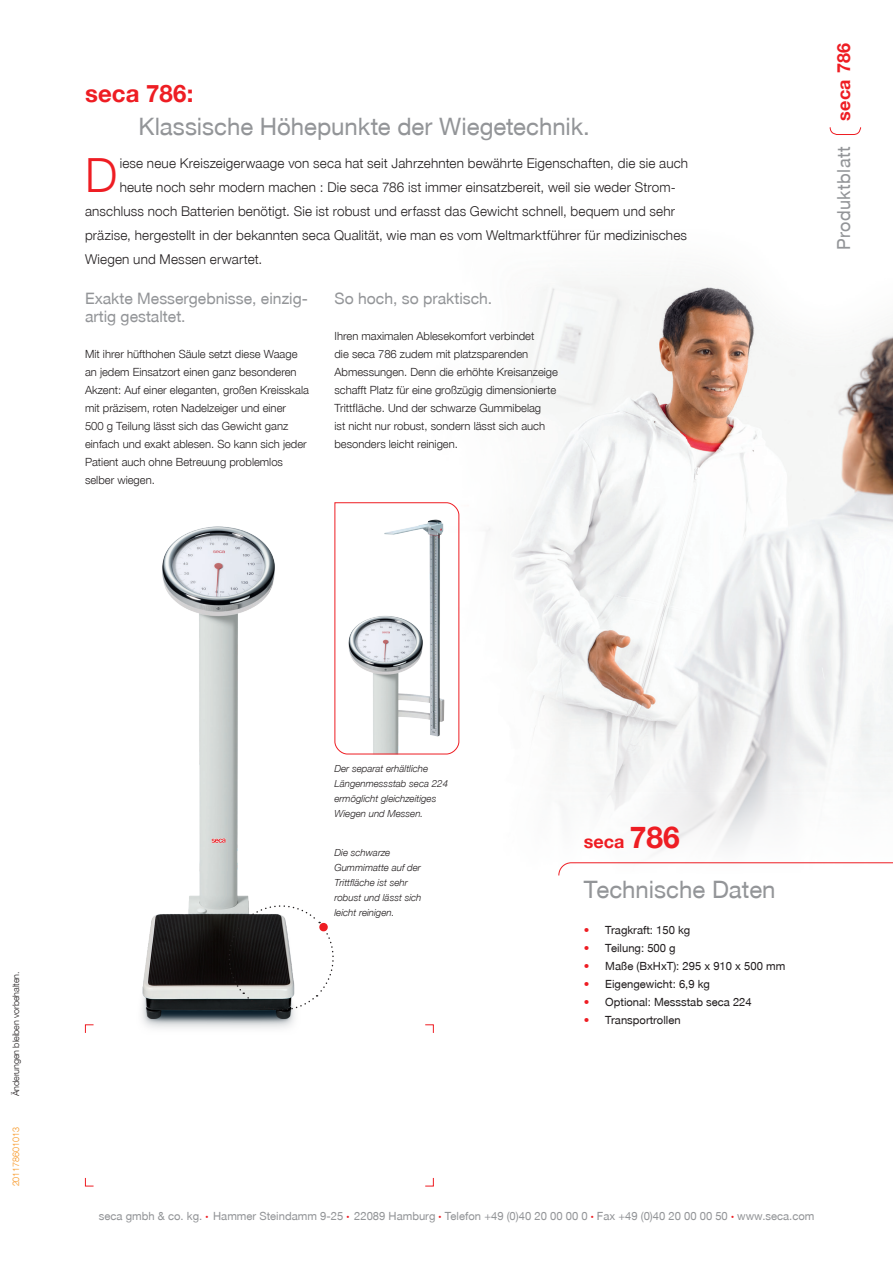
<style>
.page{position:relative;width:893px;height:1263px;background:#fff}
.page>*{position:absolute;margin:0;border:0;box-sizing:border-box;transform-origin:0 0}
.t1{font:300 47.1px "secaglobal";color:#ee1d23}
.t2{font:24px "secaglobal";color:#939598}
.t3{font:700 24px "secaglobal";letter-spacing:.005em;color:#ee1d23}
.t4{font:700 18px "secaglobal";letter-spacing:.025em;color:#ee1d23}
.t5{font:18px "secaglobal";letter-spacing:.025em;color:#939598}
.t6{font:15.75px/18px "secaglobal";color:#939598}
.t7{font:300 13.5px "secaglobal";letter-spacing:.01em;color:#231f20}
.t8{font:300 11.25px/18px "secaglobal";color:#231f20}
.t9{font:11.25px "secaglobal";color:#231f20}
.t10{font:11.25px "secaglobal";color:#939598}
.t11{font:italic 300 9.75px/15px "secaglobal";color:#231f20}
.t12{font:300 9px "secaglobal";letter-spacing:-.01em;color:#231f20}
.t13{font:300 9px "secaglobal";letter-spacing:-.01em;color:#f7931d}
.s1{font-size:30px}
.s2{color:#ee1d23}
.s3{font-size:6px;color:#ee1d23}
</style>
<div class="page">
<img style="left:486px;top:281px;width:407px;height:571px">
<svg style="left:829px;top:127px;width:32px;height:8px"></svg>
<svg style="left:558px;top:862px;width:335px;height:14px"></svg>
<svg style="left:85px;top:1024px;width:9px;height:9px"></svg>
<svg style="left:85px;top:1178px;width:9px;height:9px"></svg>
<svg style="left:425px;top:1178px;width:9px;height:9px"></svg>
<svg style="left:425px;top:1024px;width:9px;height:9px"></svg>
<img style="left:142px;top:526px;width:153px;height:503px">
<svg style="left:224px;top:901px;width:110px;height:114px"></svg>
<svg style="left:334px;top:502px;width:126px;height:253px"></svg>
<h2 class="t3" style="left:85px;top:80px;width:110px">seca 786:</h2>
<h2 class="t2" style="left:139px;top:113px;width:453px">Klassische Höhepunkte der Wiegetechnik.</h2>
<h1 class="t1" style="left:85px;top:148px;width:34px">D</h1>
<p class="t7" style="left:120px;top:155px;width:570px">iese neue Kreiszeigerwaage von seca hat seit Jahrzehnten bewährte Eigenschaften, die sie auch</p>
<p class="t7" style="left:120px;top:179px;width:557px">heute noch sehr modern machen : Die seca 786 ist immer einsatzbereit, weil sie weder Strom-</p>
<p class="t7" style="left:85px;top:203px;width:592px">anschluss noch Batterien benötigt. Sie ist robust und erfasst das Gewicht schnell, bequem und sehr</p>
<p class="t7" style="left:85px;top:227px;width:604px">präzise, hergestellt in der bekannten seca Qualität, wie man es vom Weltmarktführer für medizinisches</p>
<p class="t7" style="left:85px;top:251px;width:179px">Wiegen und Messen erwartet.</p>
<h3 class="t6" style="left:85px;top:290px;width:224px">Exakte Messergebnisse, einzig&shy;artig gestaltet.</h3>
<p class="t8" style="left:85px;top:345px;width:225px">Mit ihrer hüfthohen Säule setzt diese Waage an jedem Einsatzort einen ganz besonderen Akzent: Auf einer eleganten, großen Kreisskala mit präzisem, roten Nadelzeiger und einer<br>500 g Teilung lässt sich das Gewicht ganz einfach und exakt ablesen. So kann sich jeder Patient auch ohne Betreuung problemlos selber wiegen.</p>
<h3 class="t6" style="left:334px;top:290px;width:159px">So hoch, so praktisch.</h3>
<p class="t8" style="left:334px;top:327px;width:225px">Ihren maximalen Ablesekomfort verbindet<br>die seca 786 zudem mit platzsparenden Abmessungen. Denn die erhöhte Kreisanzeige schafft Platz für eine großzügig dimensionierte Trittfläche. Und der schwarze Gummibelag<br>ist nicht nur robust, sondern lässt sich auch besonders leicht reinigen.</p>
<h3 class="t4" style="left:833px;top:121px;width:80px;rotate:-90deg">seca 786</h3>
<h3 class="t5" style="left:833px;top:250px;width:106px;rotate:-90deg">Produktblatt</h3>
<p class="t12" style="left:11px;top:1096px;width:127px;rotate:-90deg">Änderungen bleiben vorbehalten.</p>
<p class="t13" style="left:11px;top:1186px;width:61px;rotate:-90deg">201178601013</p>
<p class="t11" style="left:334px;top:761px;width:115px">Der separat erhältliche<br>Längenmessstab seca 224 ermöglicht gleichzeitiges<br>Wiegen und Messen.</p>
<p class="t11" style="left:334px;top:845px;width:88px">Die schwarze<br>Gummimatte auf der<br>Trittfläche ist sehr robust und lässt sich leicht reinigen.</p>
<h3 class="t4" style="left:584px;top:831px;width:97px">seca <span class="s1">786</span></h3>
<h2 class="t2" style="left:584px;top:876px;width:193px">Technische Daten</h2>
<p class="t9" style="left:584px;top:924px;width:108px"><span class="s2">•</span> Tragkraft: 150 kg</p>
<p class="t9" style="left:584px;top:942px;width:93px"><span class="s2">•</span> Teilung: 500 g</p>
<p class="t9" style="left:584px;top:960px;width:203px"><span class="s2">•</span> Maße (BxHxT): 295 x 910 x 500 mm</p>
<p class="t9" style="left:584px;top:978px;width:128px"><span class="s2">•</span> Eigengewicht: 6,9 kg</p>
<p class="t9" style="left:584px;top:996px;width:169px"><span class="s2">•</span> Optional: Messstab seca 224</p>
<p class="t9" style="left:584px;top:1014px;width:98px"><span class="s2">•</span> Transportrollen</p>
<p class="t10" style="left:99px;top:1210px;width:717px">seca gmbh &amp; co. kg. <span class="s3">•</span> Hammer Steindamm 9-25 <span class="s3">•</span> 22089 Hamburg <span class="s3">•</span> Telefon +49 (0)40 20 00 00 0 <span class="s3">•</span> Fax +49 (0)40 20 00 00 50 <span class="s3">•</span> www.seca.com</p>
</div>
